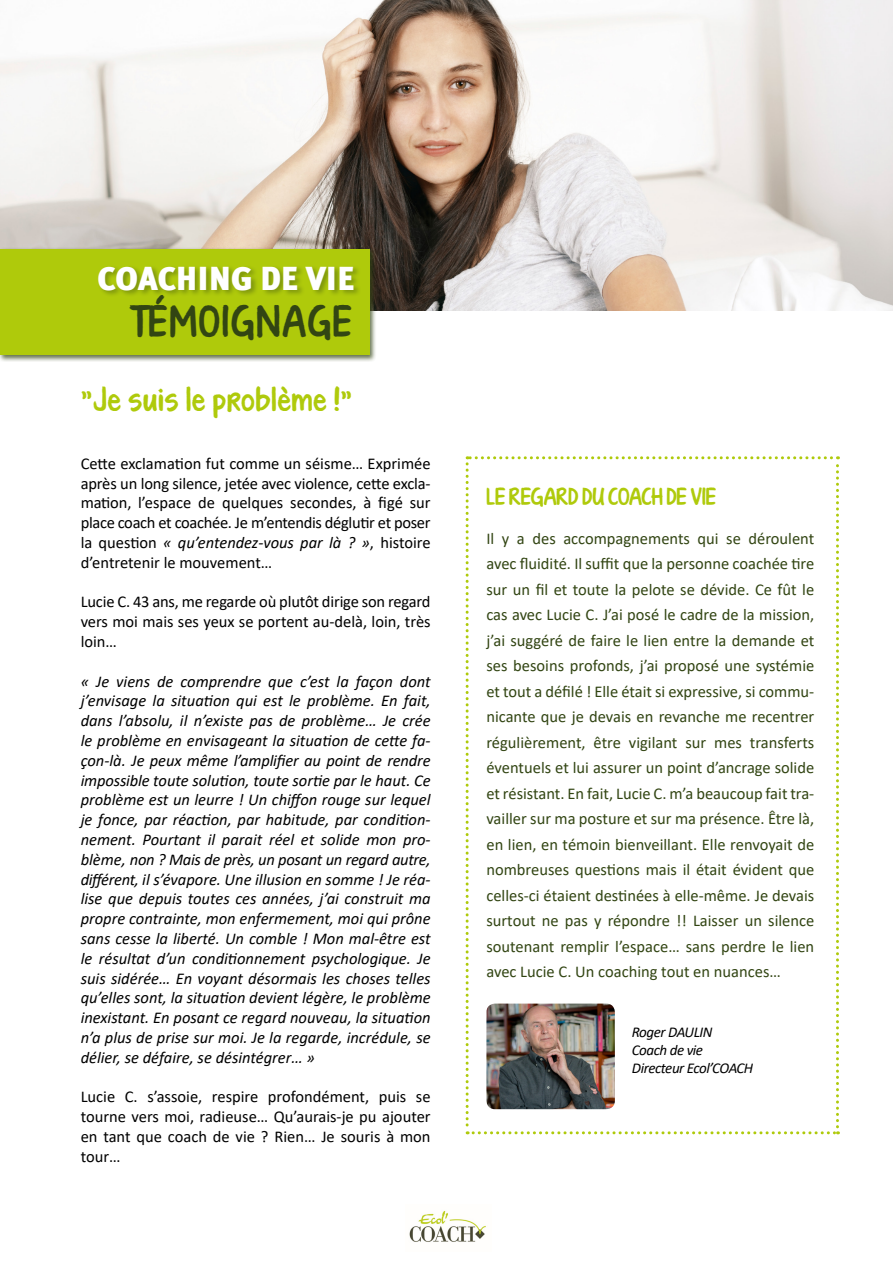
<style>
.page{position:relative;width:893px;height:1263px;background:#fff}
.page>*{position:absolute;margin:0;border:0;box-sizing:border-box;transform-origin:0 0}
.t1{font:900 33px "Meta Plus";color:#fff}
.t2{font:33px "KG Turning Tables";letter-spacing:.07em;color:#324513}
.t3{font:25.5px "KG Turning Tables";letter-spacing:.04em;color:#afca0b}
.t4{font:18px "KG Turning Tables";color:#afca0b}
.t5{font:italic 16.5px/19.8px "Calibri";color:#000;text-align:justify}
.t6{font:16.5px/25.5px "Calibri";color:#324513;text-align:justify}
.t7{font:16.5px/19.8px "Calibri";color:#000;text-align:justify}
.t8{font:italic 15px/18px "Calibri";letter-spacing:-.03em;color:#000}
.s1{font-style:italic}
</style>
<div class="page">
<svg style="left:466px;top:456px;width:373px;height:678px"></svg>
<img style="left:409px;top:1210px;width:77px;height:32px">
<img style="left:0;top:0;width:893px;height:310px">
<div style="left:0;top:247px;width:376px;height:115px;background:#324513;opacity:.75"></div>
<div style="left:0;top:249px;width:369px;height:105px;background:#afca0b"></div>
<div style="left:97px;top:265px;width:264px;height:33px;background:#324513;opacity:.4"></div>
<img style="left:486px;top:1003px;width:129px;height:106px">
<h1 class="t1" style="left:98px;top:259px;width:259px">COACHING DE VIE</h1>
<h1 class="t2" style="left:130px;top:307px;width:224px">TÉMOIGNAGE</h1>
<h2 class="t3" style="left:81px;top:387px;width:293px">"Je suis le problème !" »</h2>
<p class="t7" style="left:81px;top:453px;width:351px">Cette exclamation fut comme un séisme… Exprimée après un long silence, jetée avec violence, cette excla&shy;mation, l’espace de quelques secondes, à figé sur place coach et coachée. Je m’entendis déglutir et poser la question <span class="s1">« qu’entendez-vous par là ? »</span>, histoire d’entretenir le mouvement…</p>
<p class="t7" style="left:81px;top:591px;width:351px">Lucie C. 43 ans, me regarde où plutôt dirige son regard vers moi mais ses yeux se portent au-delà, loin, très loin…</p>
<p class="t5" style="left:81px;top:670px;width:351px">« Je viens de comprendre que c’est la façon dont j’envisage la situation qui est le problème. En fait, dans l’absolu, il n’existe pas de problème… Je crée le problème en envisageant la situation de cette fa&shy;çon-là. Je peux même l’amplifier au point de rendre impossible toute solution, toute sortie par le haut. Ce problème est un leurre ! Un chiffon rouge sur lequel je fonce, par réaction, par habitude, par condition&shy;nement. Pourtant il parait réel et solide mon pro&shy;blème, non ? Mais de près, un posant un regard autre, différent, il s’évapore. Une illusion en somme ! Je réa&shy;lise que depuis toutes ces années, j’ai construit ma propre contrainte, mon enfermement, moi qui prône sans cesse la liberté. Un comble ! Mon mal-être est le résultat d’un conditionnement psychologique. Je suis sidérée… En voyant désormais les choses telles qu’elles sont, la situation devient légère, le problème inexistant. En posant ce regard nouveau, la situation n’a plus de prise sur moi. Je la regarde, incrédule, se délier, se défaire, se désintégrer… »</p>
<p class="t7" style="left:81px;top:1086px;width:351px">Lucie C. s’assoie, respire profondément, puis se tourne vers moi, radieuse… Qu’aurais-je pu ajouter en tant que coach de vie ? Rien… Je souris à mon tour…</p>
<p class="t4" style="left:486px;top:488px;width:231px">LE REGARD DU COACH DE VIE</p>
<p class="t6" style="left:486px;top:525px;width:329px">Il y a des accompagnements qui se déroulent avec fluidité. Il suffit que la personne coachée tire sur un fil et toute la pelote se dévide. Ce fût le cas avec Lucie C. J’ai posé le cadre de la mission, j’ai suggéré de faire le lien entre la demande et ses besoins profonds, j’ai proposé une systémie et tout a défilé ! Elle était si expressive, si commu&shy;nicante que je devais en revanche me recentrer régulièrement, être vigilant sur mes transferts éventuels et lui assurer un point d’ancrage solide et résistant. En fait, Lucie C. m’a beaucoup fait tra&shy;vailler sur ma posture et sur ma présence. Être là, en lien, en témoin bienveillant. Elle renvoyait de nombreuses questions mais il était évident que celles-ci étaient destinées à elle-même. Je devais surtout ne pas y répondre !! Laisser un silence soutenant remplir l’espace… sans perdre le lien avec Lucie C. Un coaching tout en nuances…</p>
<p class="t8" style="left:632px;top:1023px;width:123px">Roger DAULIN<br>Coach de vie<br>Directeur Ecol’COACH</p>
</div>
